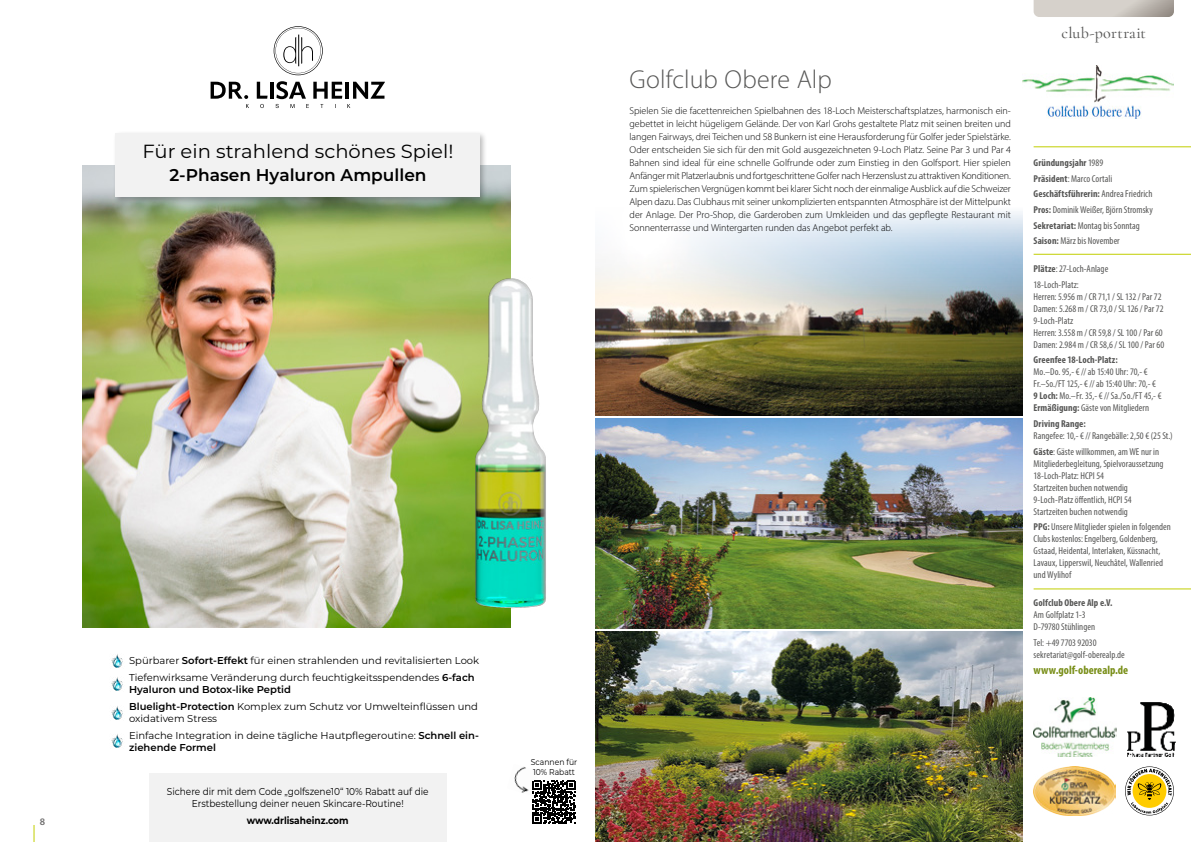
<style>
.page{position:relative;width:1191px;height:842px;background:#fff}
.page>*{position:absolute;margin:0;border:0;box-sizing:border-box;transform-origin:0 0}
.t1{font:300 26px "Myriad Pro";color:#575756}
.t2{font:19px "Montserrat";color:#000}
.t3{font:600 17px "Montserrat";color:#000}
.t4{font:500 16px "Cormorant Garamond";letter-spacing:.015em;color:#575756}
.t5{font:700 condensed 12px "Myriad Pro";color:#788e17}
.t6{font:condensed 10px/12px "Myriad Pro";letter-spacing:.005em;color:#575756}
.t7{font:300 10px/13px "Myriad Pro";letter-spacing:-.005em;color:#000;text-align:justify}
.t8{font:10px/16.8px "Montserrat";color:#000}
.t9{font:600 10px/16.8px "Montserrat";color:#000}
.t10{font:10px/12px "Montserrat";color:#000;text-align:center;scale:.9 1}
.t11{font:700 condensed 10px "Myriad Pro";letter-spacing:.01em;color:#575756}
.t12{font:700 10px "Montserrat";color:#000;scale:.9 1}
.t13{font:600 10px "Myriad Pro";color:#706f6f}
.t14{font:8.5px/10.2px "Montserrat";color:#000;scale:.9 1}
.s1{font-weight:600}
.s2{font-weight:400}
.s3{font-weight:700}
</style>
<div class="page">
<img style="left:82px;top:165px;width:428px;height:463px">
<div style="left:149px;top:774px;width:297px;height:68px;background:#f2f2f2"></div>
<svg style="left:274px;top:26px;width:49px;height:49px"></svg>
<hr style="left:270px;top:82px;width:3px;height:17px;background:#000">
<svg style="left:211px;top:82px;width:38px;height:26px"></svg>
<svg style="left:257px;top:82px;width:10px;height:26px"></svg>
<svg style="left:275px;top:81px;width:110px;height:27px"></svg>
<div style="left:113px;top:131px;width:375px;height:74px;background:#000;opacity:.28"></div>
<div style="left:115px;top:133px;width:364px;height:64px;background:#f2f2f2"></div>
<img style="left:111px;top:734px;width:12px;height:14px">
<img style="left:111px;top:706px;width:12px;height:14px">
<img style="left:111px;top:677px;width:12px;height:14px">
<img style="left:111px;top:654px;width:12px;height:14px">
<img style="left:514px;top:767px;width:24px;height:26px">
<svg style="left:532px;top:781px;width:43px;height:43px"></svg>
<img style="left:470px;top:253px;width:76px;height:363px">
<hr style="left:1033px;top:147px;width:158px;height:1px;background:#c1ce00">
<hr style="left:1033px;top:589px;width:158px;height:1px;background:#c1ce00">
<hr style="left:1033px;top:254px;width:158px;height:1px;background:#c1ce00">
<svg style="left:1033px;top:0;width:141px;height:17px;background:#cbc5bf"></svg>
<img style="left:1022px;top:66px;width:152px;height:52px">
<img style="left:595px;top:418px;width:427px;height:210px">
<img style="left:595px;top:211px;width:427px;height:204px">
<img style="left:595px;top:631px;width:427px;height:211px">
<img style="left:1033px;top:698px;width:83px;height:58px">
<img style="left:1127px;top:702px;width:49px;height:55px">
<svg style="left:1125px;top:767px;width:48px;height:48px"></svg>
<svg style="left:1127px;top:769px;width:44px;height:44px"></svg>
<img style="left:1033px;top:766px;width:82px;height:49px">
<svg style="left:34px;top:825px;width:1px;height:17px"></svg>
<p class="t13" style="left:40px;top:815px;width:7px">8</p>
<h2 class="t2" style="left:142px;top:138px;width:312px">Für ein strahlend schönes Spiel!</h2>
<h3 class="t3" style="left:169px;top:163px;width:259px">2-Phasen Hyaluron Ampullen</h3>
<p class="t8" style="left:129px;top:652px;width:351px">Spürbarer <span class="s1">Sofort-Effekt</span> für einen strahlenden und revitalisierten Look<br>Tiefenwirksame Veränderung durch feuchtigkeitsspendendes <span class="s1">6-fach</span></p>
<p class="t9" style="left:129px;top:681px;width:350px">Hyaluron und Botox-like Peptid<br>Bluelight-Protection <span class="s2">Komplex zum Schutz vor Umwelteinflüssen und</span></p>
<p class="t8" style="left:129px;top:710px;width:351px">oxidativem Stress<br>Einfache Integration in deine tägliche Hautpflegeroutine: <span class="s1">Schnell ein-</span></p>
<p class="t9" style="left:129px;top:738px;width:88px">ziehende Formel</p>
<p class="t10" style="left:167px;top:785px;width:292px">Sichere dir mit dem Code „golfszene10“ 10% Rabatt auf die<br>Erstbestellung deiner neuen Skincare-Routine!</p>
<p class="t12" style="left:247px;top:813px;width:115px">www.drlisaheinz.com</p>
<p class="t14" style="left:531px;top:756px;width:53px">Scannen für<br>10% Rabatt</p>
<h1 class="t1" style="left:629px;top:63px;width:204px">Golfclub Obere Alp</h1>
<p class="t7" style="left:629px;top:104px;width:383px">Spielen Sie die facettenreichen Spielbahnen des 18-Loch Meisterschaftsplatzes, harmonisch ein&shy;gebettet in leicht hügeligem Gelände. Der von Karl Grohs gestaltete Platz mit seinen breiten und langen Fairways, drei Teichen und 58 Bunkern ist eine Herausforderung für Golfer jeder Spielstärke.<br>Oder entscheiden Sie sich für den mit Gold ausgezeichneten 9-Loch Platz. Seine Par 3 und Par 4<br>Bahnen sind ideal für eine schnelle Golfrunde oder zum Einstieg in den Golfsport. Hier spielen Anfänger mit Platzerlaubnis und fortgeschrittene Golfer nach Herzenslust zu attraktiven Konditionen.<br>Zum spielerischen Vergnügen kommt bei klarer Sicht noch der einmalige Ausblick auf die Schweizer Alpen dazu. Das Clubhaus mit seiner unkomplizierten entspannten Atmosphäre ist der Mittelpunkt der Anlage. Der Pro-Shop, die Garderoben zum Umkleiden und das gepflegte Restaurant mit Sonnenterrasse und Wintergarten runden das Angebot perfekt ab.</p>
<h3 class="t4" style="left:1061px;top:23px;width:86px">club-portrait</h3>
<p class="t6" style="left:1033px;top:155px;width:121px;line-height:15.7px"><span class="s3">Gründungsjahr</span> 1989<br><span class="s3">Präsident</span>: Marco Cortali<br><span class="s3">Geschäftsführerin:</span> Andrea Friedrich<br><span class="s3">Pros:</span> Dominik Weißer, Björn Stromsky<br><span class="s3">Sekretariat:</span> Montag bis Sonntag<br><span class="s3">Saison:</span> März bis November</p>
<p class="t6" style="left:1033px;top:261px;width:76px;line-height:15.7px"><span class="s3">Plätze</span>: 27-Loch-Anlage<br>18-Loch-Platz:</p>
<p class="t6" style="left:1033px;top:290px;width:132px">Herren: 5.956 m / CR 71,1 / SL 132 / Par 72<br>Damen: 5.268 m / CR 73,0 / SL 126 / Par 72<br>9-Loch-Platz<br>Herren: 3.558 m / CR 59,8 / SL 100 / Par 60<br>Damen: 2.984 m / CR 58,6 / SL 100 / Par 60</p>
<p class="t11" style="left:1033px;top:354px;width:86px">Greenfee 18-Loch-Platz:</p>
<p class="t6" style="left:1033px;top:366px;width:129px">Mo.–Do. 95,- € // ab 15:40 Uhr: 70,- € Fr.–So./FT 125,- € // ab 15:40 Uhr: 70,- € <span class="s3">9 Loch:</span> Mo.–Fr. 35,- € // Sa./So./FT 45,- € <span class="s3">Ermäßigung:</span> Gäste von Mitgliedern</p>
<p class="t11" style="left:1033px;top:417px;width:54px">Driving Range:</p>
<p class="t6" style="left:1033px;top:428px;width:141px;line-height:15.7px">Rangefee: 10,- € // Rangebälle: 2,50 € (25 St.)<br><span class="s3">Gäste</span>: Gäste willkommen, am WE nur in</p>
<p class="t6" style="left:1033px;top:457px;width:131px">Mitgliederbegleitung, Spielvoraussetzung 18-Loch-Platz: HCPI 54<br>Startzeiten buchen notwendig 9-Loch-Platz öffentlich, HCPI 54<br>Startzeiten buchen notwendig</p>
<p class="t6" style="left:1033px;top:521px;width:139px"><span class="s3">PPG:</span> Unsere Mitglieder spielen in folgenden Clubs kostenlos: Engelberg, Goldenberg, Gstaad, Heidental, Interlaken, Küssnacht, Lavaux, Lipperswil, Neuchâtel, Wallenried und Wylihof</p>
<p class="t11" style="left:1033px;top:597px;width:80px">Golfclub Obere Alp e.V.</p>
<p class="t6" style="left:1033px;top:609px;width:63px">Am Golfplatz 1-3<br>D-79780 Stühlingen</p>
<p class="t6" style="left:1033px;top:636px;width:93px">Tel: +49 7703 92030 sekretariat@golf-oberealp.de</p>
<p class="t5" style="left:1033px;top:662px;width:96px">www.golf-oberealp.de</p>
</div>
